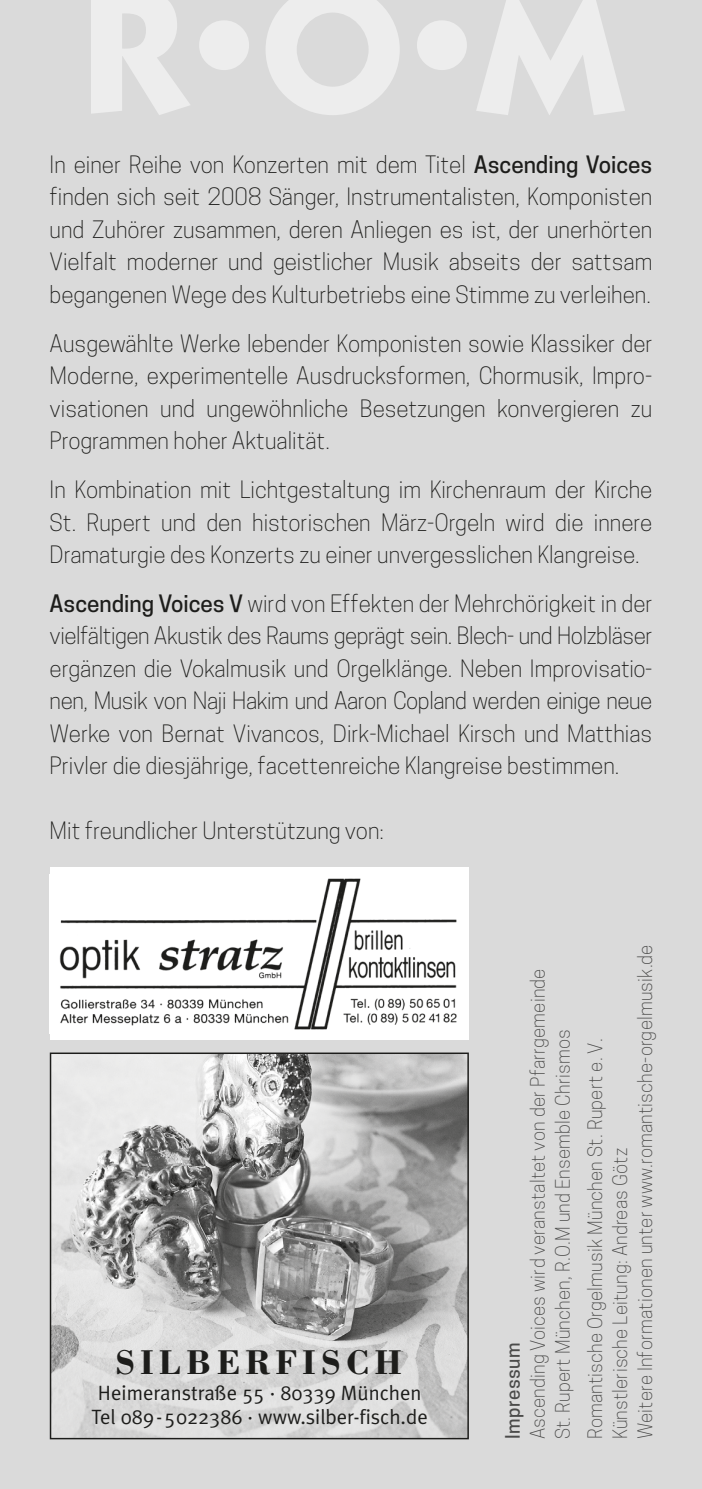
<style>
.page{position:relative;width:702px;height:1489px;background:#fff}
.page>*{position:absolute;margin:0;border:0;box-sizing:border-box;transform-origin:0 0}
.t1{font:700 35.5px "Bodoni";letter-spacing:.14em;color:#1d1d1b}
.t2{font:300 22.5px/32.5px "Cooper Hewitt";color:#1d1d1b;text-align:justify}
.t3{font:20.75px/24.8px "Meta Plus Normal";color:#1d1d1b;text-align:center}
.t4{font:300 18.75px/25px "Cooper Hewitt";letter-spacing:.01em;color:#4b4b4a}
.t5{font:500 18.75px "Cooper Hewitt";letter-spacing:.035em;color:#4b4b4a}
.s1{font-weight:500}
</style>
<div class="page">
<div style="left:0;top:0;width:702px;height:1488px;background:#dadada"></div>
<div style="left:50px;top:867px;width:418px;height:172px;background:#fff"></div>
<img style="left:59px;top:878px;width:398px;height:152px">
<img style="left:52px;top:1054px;width:415px;height:383px">
<svg style="left:91px;top:0;width:534px;height:115px"></svg>
<p class="t2" style="left:50px;top:148px;width:604px">In einer Reihe von Konzerten mit dem Titel <span class="s1">Ascending Voices </span>finden sich seit 2008 Sänger, Instrumentalisten, Komponisten und Zuhörer zusammen, deren Anliegen es ist, der unerhörten Vielfalt moderner und geistlicher Musik abseits der sattsam begangenen Wege des Kulturbetriebs eine Stimme zu verleihen.</p>
<p class="t2" style="left:50px;top:327px;width:604px">Ausgewählte Werke lebender Komponisten sowie Klassiker der Moderne, experimentelle Ausdrucksformen, Chormusik, Impro&shy;visationen und ungewöhnliche Besetzungen konvergieren zu Programmen hoher Aktualität.</p>
<p class="t2" style="left:50px;top:473px;width:604px">In Kombination mit Lichtgestaltung im Kirchenraum der Kirche St. Rupert und den historischen März-Orgeln wird die innere Dramaturgie des Konzerts zu einer unvergesslichen Klangreise.</p>
<p class="t2" style="left:50px;top:587px;width:604px"><span class="s1">Ascending Voices V</span> wird von Effekten der Mehrchörigkeit in der vielfältigen Akustik des Raums geprägt sein. Blech- und Holzbläser ergänzen die Vokalmusik und Orgelklänge. Neben Improvisatio&shy;nen, Musik von Naji Hakim und Aaron Copland werden einige neue Werke von Bernat Vivancos, Dirk-Michael Kirsch und Matthias Privler die diesjährige, facettenreiche Klangreise bestimmen.</p>
<p class="t2" style="left:50px;top:814px;width:336px">Mit freundlicher Unterstützung von:</p>
<h1 class="t1" style="left:116px;top:1339px;width:288px">SILBERFISCH</h1>
<p class="t3" style="left:92px;top:1379px;width:338px">Heimeranstraße 55 · 80339 München<br>Tel 089-5022386 · www.silber-fisch.de</p>
<p class="t4" style="left:525px;top:1439px;width:472px;rotate:-90deg">Ascending Voices wird veranstaltet von der Pfarrgemeinde<br>St. Rupert München, R.O.M und Ensemble Chrismos</p>
<p class="t5" style="left:501px;top:1439px;width:99px;rotate:-90deg">Impressum</p>
<p class="t4" style="left:582px;top:1439px;width:496px;rotate:-90deg">Romantische Orgelmusik München St. Rupert e. V.<br>Künstlerische Leitung: Andreas Götz<br>Weitere Informationen unter www.romantische-orgelmusik.de</p>
</div>
